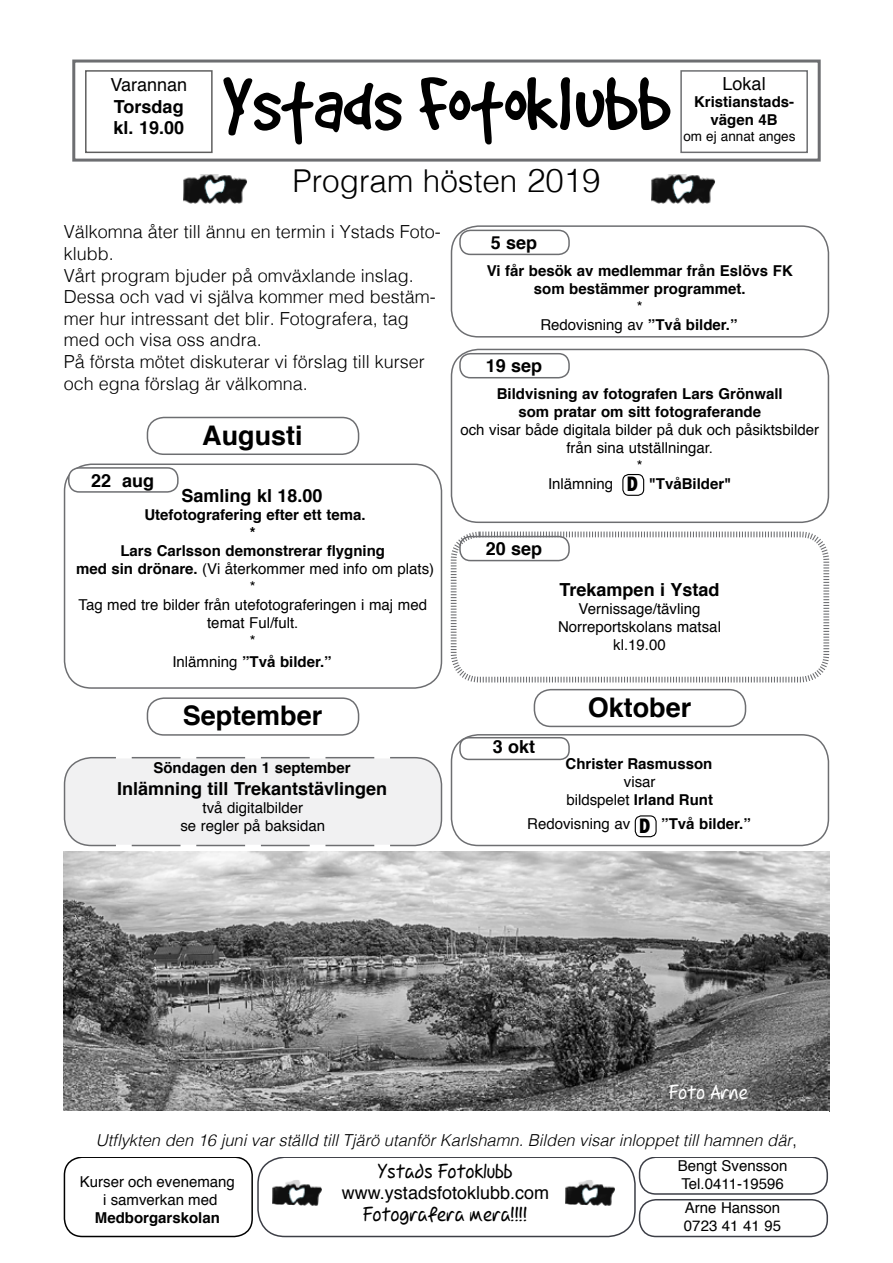
<style>
.page{position:relative;width:893px;height:1263px;background:#fff}
.page>*{position:absolute;margin:0;border:0;box-sizing:border-box;transform-origin:0 0}
.t1{font:82.5px "Good Dog Plain";color:#000}
.t2{font:300 31.5px "Helvetica";color:#000}
.t3{font:700 27px "Helvetica";color:#000}
.t4{font:300 18px/21.6px "Helvetica";color:#000}
.t5{font:700 18px/21.6px "Helvetica";color:#000}
.t6{font:18px "Helvetica";color:#000}
.t7{font:18px "Dupree";color:#000}
.t8{font:18px "Dupree";color:#fff}
.t9{font:italic 300 16.5px "Helvetica";color:#000}
.t10{font:15px/18px "Helvetica";color:#000;text-align:center}
.t11{font:700 15px/18px "Helvetica";color:#000;text-align:center}
.t12{font:13.5px "Helvetica";color:#000}
.s1{font-size:33px}
.s2{font-weight:700}
.s3{font-weight:400}
.s4{font-family:"Abadi";font-weight:800;font-stretch:condensed;font-size:21px}
.s5{font-style:normal;font-size:18px}
</style>
<div class="page">
<div style="left:147px;top:417px;width:212px;height:38px;border:2px solid #6d6e71;border-radius:16px"></div>
<div style="left:64px;top:463px;width:378px;height:226px;border:2px solid #6d6e71;border-radius:27px"></div>
<div style="left:69px;top:468px;width:109px;height:24px;background:#fff;border-radius:10px"></div>
<div style="left:68px;top:467px;width:111px;height:26px;border:2px solid #6d6e71;border-radius:10px"></div>
<div style="left:72px;top:60px;width:749px;height:102px;border:3px solid #6d6e71"></div>
<div style="left:85px;top:70px;width:128px;height:83px;border:2px solid #5f5f5f"></div>
<div style="left:680px;top:70px;width:128px;height:83px;border:2px solid #6d6e71"></div>
<div style="left:451px;top:225px;width:378px;height:113px;border:2px solid #6d6e71;border-radius:27px"></div>
<div style="left:459px;top:230px;width:111px;height:25px;border:2px solid #6d6e71;border-radius:10px"></div>
<div style="left:147px;top:697px;width:212px;height:39px;border:2px solid #6d6e71;border-radius:16px"></div>
<div style="left:257px;top:1156px;width:379px;height:81px;border:2px solid #3c3e46;border-radius:27px"></div>
<img style="left:272px;top:1180px;width:50px;height:26px">
<img style="left:565px;top:1180px;width:50px;height:26px">
<div style="left:639px;top:1199px;width:189px;height:38px;border:2px solid #3c3e46;border-radius:16px"></div>
<div style="left:64px;top:1156px;width:189px;height:81px;border:2px solid #000;border-radius:18px"></div>
<div style="left:639px;top:1156px;width:189px;height:39px;border:2px solid #3c3e46;border-radius:16px"></div>
<svg style="left:450px;top:531px;width:380px;height:152px"></svg>
<div style="left:459px;top:536px;width:111px;height:25px;border:2px solid #6d6e71;border-radius:10px"></div>
<div style="left:635px;top:815px;width:22px;height:22px;border:1px solid #000;border-radius:6px"></div>
<div style="left:451px;top:734px;width:378px;height:112px;border:2px solid #6d6e71;border-radius:27px"></div>
<div style="left:460px;top:738px;width:109px;height:21px;background:#fff;border-radius:9px"></div>
<div style="left:459px;top:737px;width:111px;height:23px;border:2px solid #6d6e71;border-radius:9px"></div>
<div style="left:534px;top:689px;width:212px;height:38px;border:2px solid #6d6e71;border-radius:16px"></div>
<div style="left:622px;top:474px;width:22px;height:22px;border:1px solid #000;border-radius:6px"></div>
<div style="left:451px;top:349px;width:378px;height:174px;border:2px solid #6d6e71;border-radius:27px"></div>
<div style="left:459px;top:353px;width:111px;height:25px;border:2px solid #6d6e71;border-radius:10px"></div>
<svg style="left:63px;top:757px;width:380px;height:90px"></svg>
<img style="left:64px;top:851px;width:765px;height:260px">
<img style="left:183px;top:174px;width:64px;height:30px">
<img style="left:651px;top:174px;width:64px;height:30px">
<p class="t6" style="left:110px;top:71px;width:78px">Varannan</p>
<p class="t5" style="left:114px;top:96px;width:72px">Torsdag kl. 19.00</p>
<h1 class="t1" style="left:222px;top:64px;width:449px">Ystads Fotoklubb</h1>
<h2 class="t2" style="left:292px;top:154px;width:309px">Program hösten <span class="s1">2019</span></h2>
<p class="t6" style="left:723px;top:69px;width:45px">Lokal</p>
<p class="t11" style="left:694px;top:93px;width:102px">Kristianstads&shy;vägen 4B</p>
<p class="t12" style="left:683px;top:126px;width:114px">om ej annat anges</p>
<p class="t4" style="left:64px;top:220px;width:379px">Välkomna åter till ännu en termin i Ystads Foto&shy;klubb.<br>Vårt program bjuder på omväxlande inslag.<br>Dessa och vad vi själva kommer med bestäm&shy;mer hur intressant det blir. Fotografera, tag med och visa oss andra.<br>På första mötet diskuterar vi förslag till kurser och egna förslag är välkomna.</p>
<h3 class="t3" style="left:202px;top:413px;width:102px">Augusti</h3>
<p class="t5" style="left:181px;top:485px;width:143px">Samling kl 18.00</p>
<p class="t10" style="left:76px;top:506px;width:360px"><span class="s2">Utefotografering efter ett tema.<br>*<br>Lars Carlsson demonstrerar flygning<br>med sin drönare.</span> (Vi återkommer med info om plats) *<br>Tag med tre bilder från utefotograferingen i maj med temat Ful/fult.<br>*</p>
<p class="t11" style="left:172px;top:653px;width:161px"><span class="s3">Inlämning</span> ”Två bilder.”</p>
<p class="t5" style="left:91px;top:470px;width:65px">22 aug</p>
<h3 class="t3" style="left:183px;top:694px;width:141px">September</h3>
<p class="t11" style="left:153px;top:759px;width:199px">Söndagen den 1 september</p>
<p class="t5" style="left:117px;top:778px;width:272px">Inlämning till Trekantstävlingen</p>
<p class="t10" style="left:180px;top:799px;width:146px">två digitalbilder<br>se regler på baksidan</p>
<p class="t5" style="left:491px;top:232px;width:48px">5 sep</p>
<p class="t11" style="left:487px;top:262px;width:308px">Vi får besök av medlemmar från Eslövs FK som bestämmer programmet.</p>
<p class="t10" style="left:540px;top:298px;width:199px">*<br>Redovisning av <span class="s2">”Två bilder.”</span></p>
<p class="t5" style="left:486px;top:356px;width:58px">19 sep</p>
<p class="t11" style="left:497px;top:385px;width:287px">Bildvisning av fotografen Lars Grönwall som pratar om sitt fotograferande</p>
<p class="t10" style="left:460px;top:421px;width:360px">och visar både digitala bilder på duk och påsiktsbilder från sina utställningar.<br>*<br>Inlämning <span class="s4">D</span> <span class="s2">"TvåBilder"</span></p>
<p class="t5" style="left:486px;top:538px;width:58px">20 sep</p>
<p class="t5" style="left:560px;top:579px;width:161px">Trekampen i Ystad</p>
<p class="t10" style="left:558px;top:600px;width:164px">Vernissage/tävling<br>Norreportskolans matsal kl.19.00</p>
<p class="t5" style="left:493px;top:736px;width:44px">3 okt</p>
<h3 class="t3" style="left:588px;top:685px;width:105px">Oktober</h3>
<p class="t11" style="left:566px;top:754px;width:148px">Christer Rasmusson</p>
<p class="t10" style="left:566px;top:773px;width:148px">visar<br>bildspelet <span class="s2">Irland Runt</span></p>
<p class="t10" style="left:527px;top:815px;width:225px">Redovisning av <span class="s4">D</span> <span class="s2">”Två bilder.”</span></p>
<p class="t8" style="left:669px;top:1081px;width:81px">Foto Arne</p>
<p class="t9" style="left:96px;top:1126px;width:702px">Utflykten den 16 juni var ställd till Tjärö utanför Karlshamn. Bilden visar inloppet till hamnen där<span class="s5">,</span></p>
<p class="t10" style="left:80px;top:1173px;width:157px">Kurser och evenemang i samverkan med</p>
<p class="t11" style="left:95px;top:1209px;width:127px">Medborgarskolan</p>
<p class="t10" style="left:678px;top:1157px;width:111px;text-align:left">Bengt Svensson<br>Tel.0411-19596</p>
<p class="t7" style="left:378px;top:1159px;width:136px">Ystads Fotoklubb</p>
<p class="t6" style="left:342px;top:1179px;width:209px">www.ystadsfotoklubb.com</p>
<p class="t7" style="left:363px;top:1203px;width:166px">Fotografera mera!!!!</p>
<p class="t10" style="left:684px;top:1199px;width:99px;text-align:left">Arne Hansson<br>0723 41 41 95</p>
</div>
